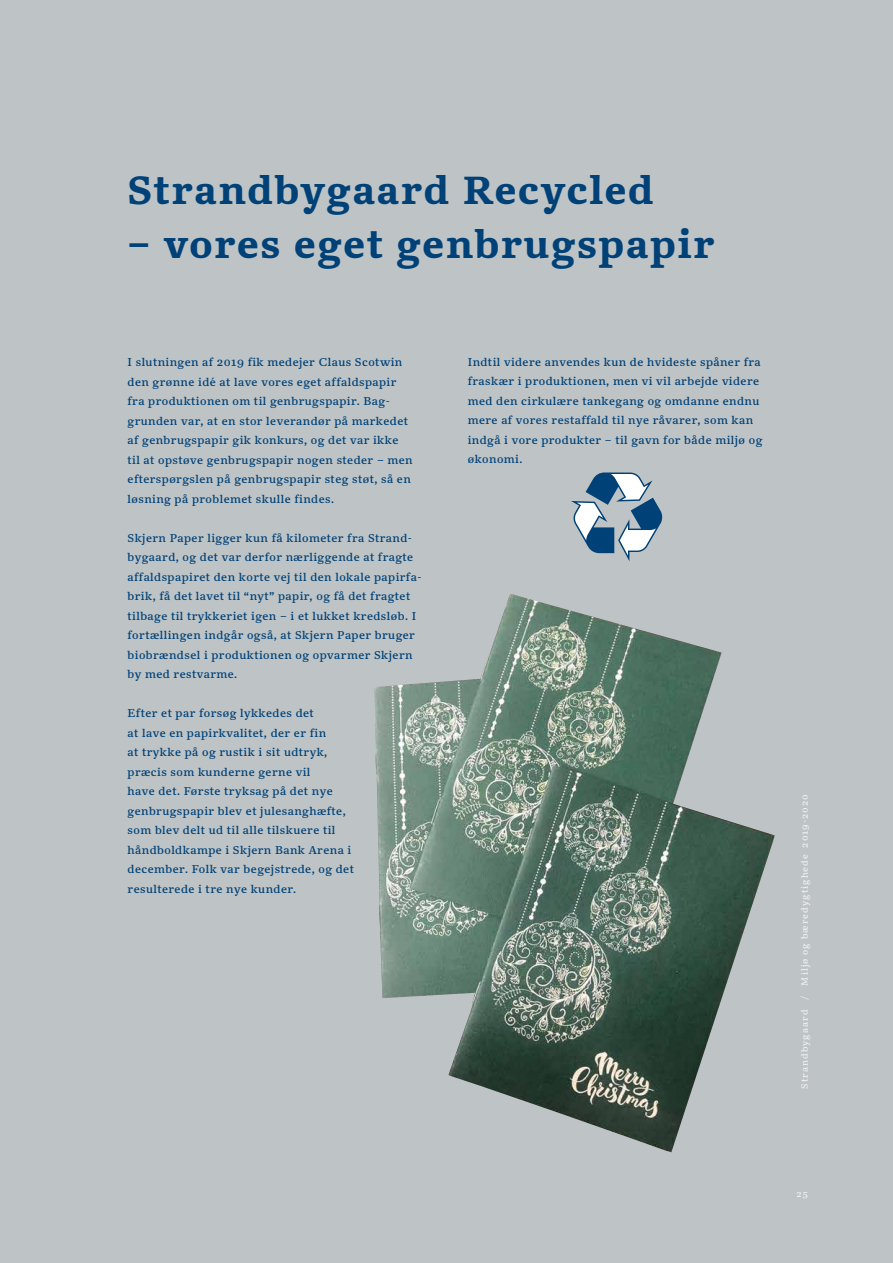
<style>
.page{position:relative;width:893px;height:1263px;background:#bec4c6}
.page>*{position:absolute;margin:0;border:0;box-sizing:border-box;transform-origin:0 0}
.t1{font:700 39px "Kunstuff";letter-spacing:.05em;color:#004177}
.t2{font:11.25px/19.5px "Kunstuff";letter-spacing:.04em;color:#004177}
.t3{font:9px "Kunstuff";letter-spacing:.115em;color:#eff1f1}
</style>
<div class="page">
<img style="left:374px;top:594px;width:401px;height:559px">
<svg style="left:571px;top:472px;width:92px;height:89px"></svg>
<h1 class="t1" style="left:128px;top:166px;width:527px">Strandbygaard Recycled</h1>
<h1 class="t1" style="left:128px;top:220px;width:588px">– vores eget genbrugspapir</h1>
<p class="t2" style="left:128px;top:352px;width:287px">I slutningen af 2019 fik medejer Claus Scotwin den grønne idé at lave vores eget affaldspapir fra produktionen om til genbrugspapir. Bag&shy;grunden var, at en stor leverandør på markedet af genbrugspapir gik konkurs, og det var ikke til at opstøve genbrugspapir nogen steder – men efterspørgslen på genbrugspapir steg støt, så en løsning på problemet skulle findes.</p>
<p class="t2" style="left:128px;top:528px;width:295px">Skjern Paper ligger kun få kilometer fra Strand&shy;bygaard, og det var derfor nærliggende at fragte affaldspapiret den korte vej til den lokale papirfa&shy;brik, få det lavet til “nyt” papir, og få det fragtet tilbage til trykkeriet igen – i et lukket kredsløb. I fortællingen indgår også, at Skjern Paper bruger biobrændsel i produktionen og opvarmer Skjern by med restvarme.</p>
<p class="t2" style="left:128px;top:703px;width:228px">Efter et par forsøg lykkedes det<br>at lave en papirkvalitet, der er fin<br>at trykke på og rustik i sit udtryk, præcis som kunderne gerne vil<br>have det. Første tryksag på det nye genbrugspapir blev et julesanghæfte, som blev delt ud til alle tilskuere til håndboldkampe i Skjern Bank Arena i december. Folk var begejstrede, og det resulterede i tre nye kunder.</p>
<p class="t2" style="left:468px;top:352px;width:296px">Indtil videre anvendes kun de hvideste spåner fra fraskær i produktionen, men vi vil arbejde videre med den cirkulære tankegang og omdanne endnu mere af vores restaffald til nye råvarer, som kan indgå i vore produkter – til gavn for både miljø og økonomi.</p>
<p class="t3" style="left:799px;top:1089px;width:296px;rotate:-90deg">Strandbygaard / Miljø og bæredygtighede 2019-2020</p>
<p class="t3" style="left:796px;top:1189px;width:13px">25</p>
</div>
